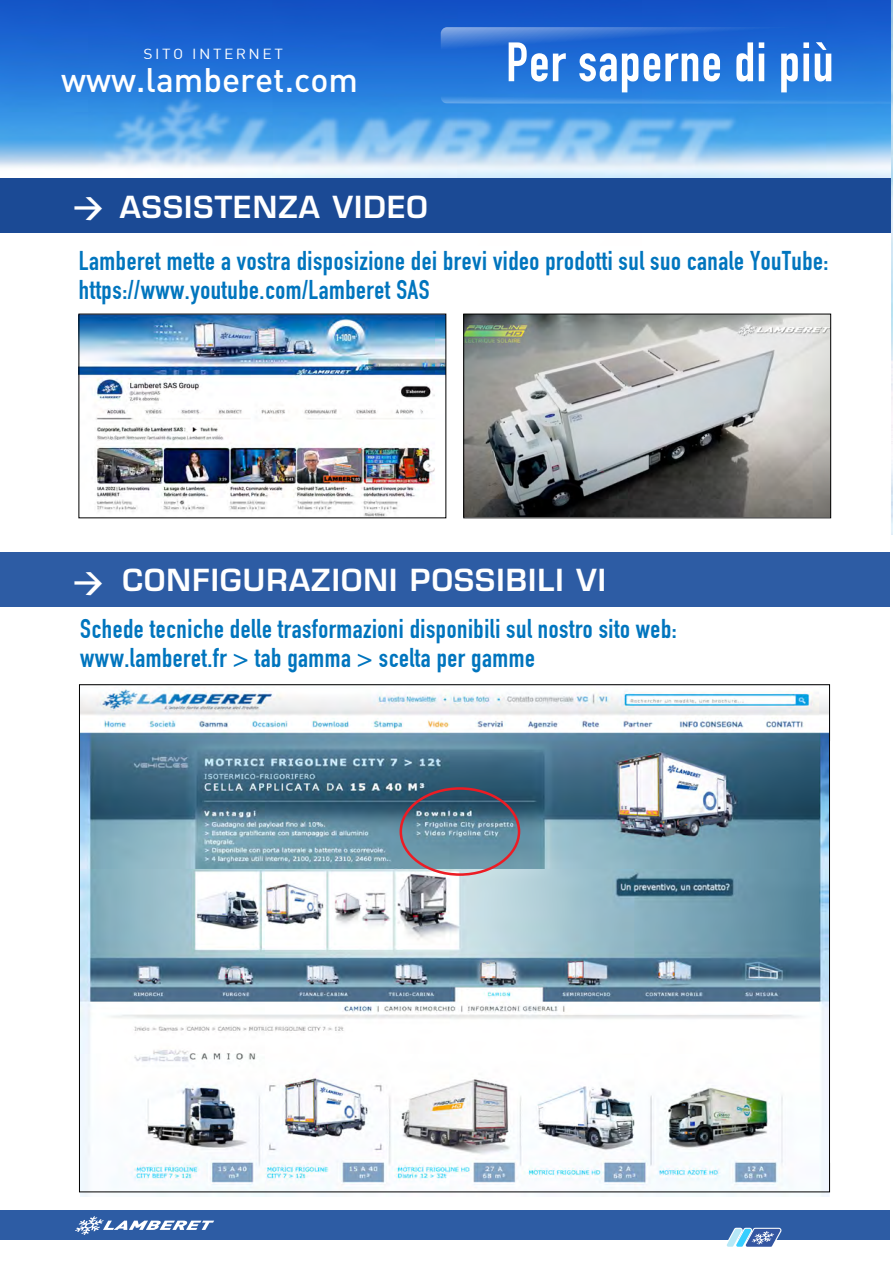
<style>
.page{position:relative;width:893px;height:1263px;background:#fff}
.page>*{position:absolute;margin:0;border:0;box-sizing:border-box;transform-origin:0 0}
.t1{font:54.45px "DIN Engschrift";letter-spacing:.02em;color:#fff}
.t2{font:500 33.6px "DIN";color:#fff}
.t3{font:600 29.7px "Eurostile";letter-spacing:.04em;color:#fff}
.t4{font:700 29.7px "DIN";color:#fff}
.t5{font:26.55px/29px "DIN Engschrift";letter-spacing:.02em;color:#0075be}
.t6{font:14.25px "DIN";letter-spacing:.16em;color:#fff;scale:1.09 1}
.s1{font-family:"DIN";font-weight:700}
</style>
<div class="page">
<img style="left:81px;top:687px;width:749px;height:509px">
<img style="left:0;top:0;width:891px;height:178px">
<div style="left:0;top:1210px;width:892px;height:29px;background:#2d5ca4"></div>
<svg style="left:75px;top:1216px;width:139px;height:19px"></svg>
<svg style="left:726px;top:1227px;width:56px;height:20px"></svg>
<div style="left:0;top:178px;width:892px;height:55px;background:#1b4a95"></div>
<svg style="left:441px;top:27px;width:450px;height:77px"></svg>
<div style="left:0;top:552px;width:892px;height:55px;background:#2d5ca4"></div>
<img style="left:891px;top:0;width:2px;height:535px">
<hr style="left:891px;top:535px;width:2px;height:728px;background:#fff">
<div style="left:400px;top:787px;width:120px;height:89px;border:3px solid #ec1c24;border-radius:50%"></div>
<img style="left:465px;top:316px;width:364px;height:200px">
<div style="left:463px;top:314px;width:368px;height:204px;border:1px solid #000"></div>
<img style="left:81px;top:316px;width:363px;height:200px">
<p class="t6" style="left:144px;top:45px;width:129px">SITO INTERNET</p>
<p class="t2" style="left:61px;top:58px;width:298px">www.lamberet.com</p>
<p class="t3" style="left:73px;top:188px;width:356px"><span class="s1">&gt;</span> ASSISTENZA VIDEO</p>
<p class="t1" style="left:506px;top:30px;width:329px">Per saperne di più</p>
<p class="t5" style="left:79px;top:246px;width:751px">Lamberet mette a vostra disposizione dei brevi video prodotti sul suo canale YouTube: https://www.youtube.com/Lamberet SAS</p>
<p class="t3" style="left:122px;top:562px;width:485px">CONFIGURAZIONI POSSIBILI VI</p>
<p class="t4" style="left:73px;top:562px;width:32px">&gt;</p>
<p class="t5" style="left:80px;top:614px;width:598px">Schede tecniche delle trasformazioni disponibili sul nostro sito web: www.lamberet.fr &gt; tab gamma &gt; scelta per gamme</p>
</div>
